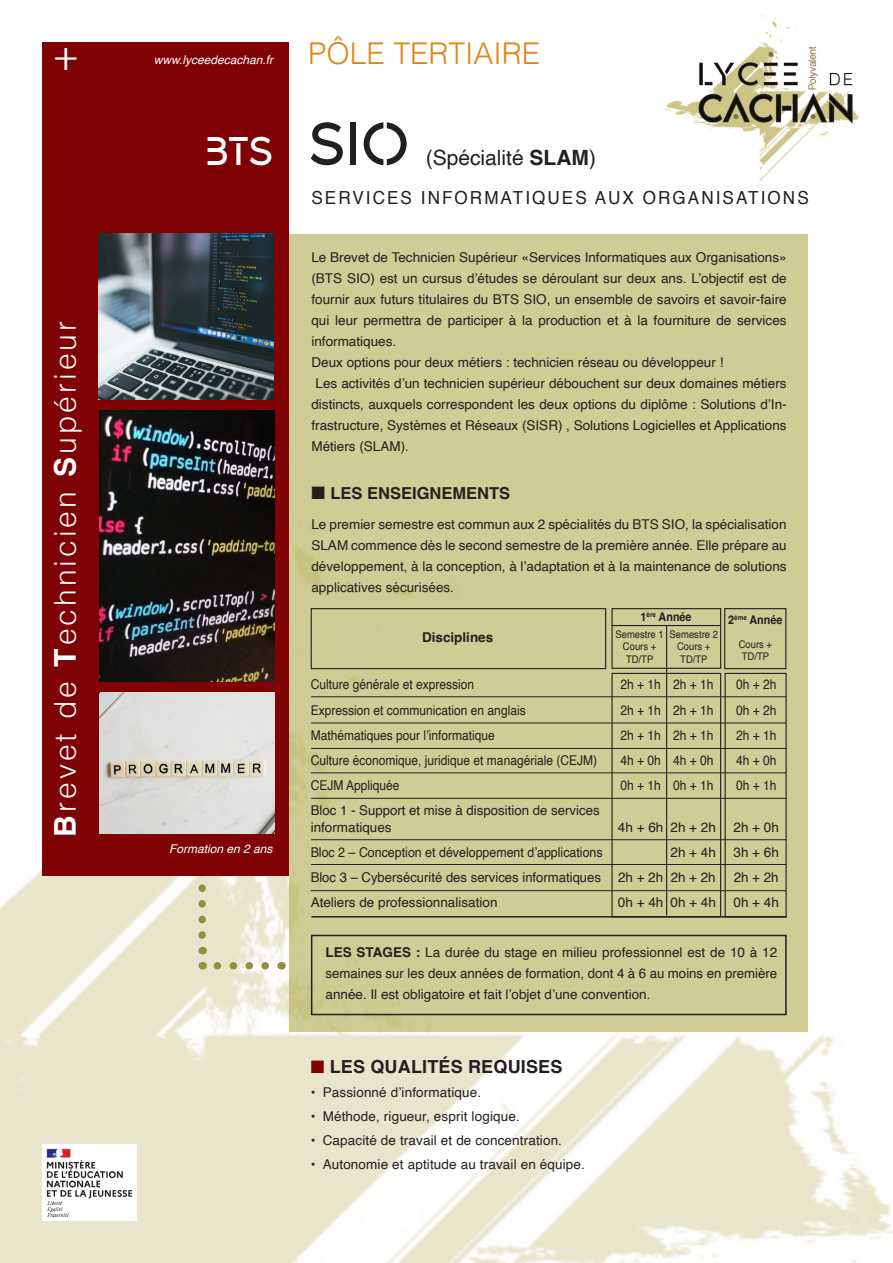
<style>
.page{position:relative;width:893px;height:1263px;background:#fff}
.page>*{position:absolute;margin:0;border:0;box-sizing:border-box;transform-origin:0 0}
.t1{font:67.5px "DESIGNER Regular";color:#231f20}
.t2{font:45px "DESIGNER Regular";color:#fff}
.t3{font:45px "Minion Pro";color:#fff}
.t4{font:300 30px "Helvetica";letter-spacing:.1em;color:#fff}
.t5{font:300 30px "Helvetica";color:#df8619}
.t6{font:21px "Helvetica";color:#231f20}
.t7{font:18px "Helvetica";letter-spacing:.12em;color:#231f20;scale:.95 1}
.t8{font:700 18px "Helvetica";letter-spacing:.01em;color:#231f20}
.t9{font:700 16.5px "Helvetica";color:#231f20}
.t10{font:13.5px/21px "Helvetica";color:#231f20;text-align:justify}
.t11{font:13.5px "Helvetica";color:#231f20;scale:.89 1}
.t12{font:13.5px "Helvetica";color:#231f20;scale:.92 1}
.t13{font:700 13.5px "Helvetica";color:#231f20}
.t14{font:italic 12px "Helvetica";color:#fff}
.t15{font:700 12px "Helvetica";color:#231f20;scale:.9 1}
.t16{font:10.5px/12.6px "Helvetica";color:#231f20;text-align:center;scale:.9 1}
.s1{font-weight:700}
.s2{color:#7f0304}
</style>
<div class="page">
<img style="left:0;top:497px;width:893px;height:766px">
<svg style="left:210px;top:962px;width:55px;height:7px"></svg>
<svg style="left:198px;top:876px;width:8px;height:59px"></svg>
<div style="left:43px;top:43px;width:246px;height:833px;background:#7f0304"></div>
<div style="left:289px;top:234px;width:519px;height:797px;background:#d0cc95"></div>
<img style="left:43px;top:1145px;width:93px;height:75px">
<img style="left:661px;top:15px;width:198px;height:167px">
<div style="left:311px;top:935px;width:476px;height:80px;border:2px solid #231f20"></div>
<div style="left:311px;top:608px;width:295px;height:61px;border:1px solid #231f20"></div>
<div style="left:611px;top:608px;width:110px;height:61px;border:1px solid #231f20"></div>
<svg style="left:724px;top:608px;width:63px;height:62px"></svg>
<div style="left:611px;top:673px;width:110px;height:244px;border:1px solid #231f20"></div>
<div style="left:725px;top:673px;width:62px;height:244px;border:1px solid #231f20"></div>
<hr style="left:311px;top:696px;width:475px;height:1px;background:#231f20">
<hr style="left:311px;top:723px;width:475px;height:1px;background:#231f20">
<hr style="left:311px;top:748px;width:475px;height:1px;background:#231f20">
<hr style="left:311px;top:772px;width:475px;height:1px;background:#231f20">
<hr style="left:311px;top:839px;width:475px;height:1px;background:#231f20">
<hr style="left:311px;top:864px;width:475px;height:1px;background:#231f20">
<hr style="left:311px;top:798px;width:475px;height:1px;background:#231f20">
<hr style="left:611px;top:625px;width:109px;height:1px;background:#231f20">
<hr style="left:666px;top:626px;width:1px;height:289px;background:#231f20">
<hr style="left:311px;top:890px;width:475px;height:1px;background:#231f20">
<hr style="left:311px;top:916px;width:476px;height:1px;background:#231f20">
<img style="left:99px;top:234px;width:174px;height:165px">
<img style="left:100px;top:410px;width:174px;height:271px">
<img style="left:100px;top:692px;width:174px;height:141px">
<p class="t3" style="left:53px;top:26px;width:28px">+</p>
<p class="t14" style="left:154px;top:50px;width:121px">www.lyceedecachan.fr</p>
<p class="t4" style="left:40px;top:837px;width:517px;rotate:-90deg"><span class="s1">B</span>revet de <span class="s1">T</span>echnicien <span class="s1">S</span>upérieur</p>
<p class="t2" style="left:205px;top:123px;width:69px">BTS</p>
<p class="t14" style="left:169px;top:839px;width:105px">Formation en 2 ans</p>
<p class="t5" style="left:308px;top:28px;width:233px">PÔLE TERTIAIRE</p>
<p class="t1" style="left:308px;top:102px;width:103px">SIO</p>
<p class="t6" style="left:426px;top:141px;width:172px">(Spécialité <span class="s1">SLAM</span>)</p>
<p class="t7" style="left:311px;top:183px;width:525px">SERVICES INFORMATIQUES AUX ORGANISATIONS</p>
<p class="t10" style="left:311px;top:247px;width:477px">Le Brevet de Technicien Supérieur «Services Informatiques aux Organisations» (BTS SIO) est un cursus d’études se déroulant sur deux ans. L’objectif est de fournir aux futurs titulaires du BTS SIO, un ensemble de savoirs et savoir-faire qui leur permettra de participer à la production et à la fourniture de services informatiques.</p>
<p class="t10" style="left:311px;top:352px;width:413px">Deux options pour deux métiers : technicien réseau ou développeur !</p>
<p class="t10" style="left:311px;top:373px;width:477px;text-indent:4px">Les activités d’un technicien supérieur débouchent sur deux domaines métiers distincts, auxquels correspondent les deux options du diplôme : Solutions d’In&shy;frastructure, Systèmes et Réseaux (SISR) , Solutions Logicielles et Applications Métiers (SLAM).</p>
<p class="t9" style="left:311px;top:483px;width:200px">■ LES ENSEIGNEMENTS</p>
<p class="t10" style="left:311px;top:514px;width:477px">Le premier semestre est commun aux 2 spécialités du BTS SIO, la spécialisation SLAM commence dès le second semestre de la première année. Elle prépare au développement, à la conception, à l’adaptation et à la maintenance de solutions applicatives sécurisées.</p>
<p class="t13" style="left:422px;top:629px;width:73px">Disciplines</p>
<p class="t15" style="left:641px;top:609px;width:58px">1<sup>ère</sup> Année</p>
<p class="t15" style="left:728px;top:613px;width:62px">2<sup>ème</sup> Année</p>
<p class="t16" style="left:615px;top:628px;width:55px">Semestre 1<br>Cours +<br>TD/TP</p>
<p class="t16" style="left:739px;top:638px;width:39px;text-align:left">Cours +<br>TD/TP</p>
<p class="t16" style="left:670px;top:628px;width:55px">Semestre 2<br>Cours +<br>TD/TP</p>
<p class="t11" style="left:311px;top:674px;width:185px">Culture générale et expression</p>
<p class="t11" style="left:620px;top:674px;width:106px">2h + 1h 2h + 1h</p>
<p class="t11" style="left:736px;top:674px;width:47px">0h + 2h</p>
<p class="t11" style="left:311px;top:699px;width:243px">Expression et communication en anglais</p>
<p class="t11" style="left:620px;top:699px;width:106px">2h + 1h 2h + 1h</p>
<p class="t11" style="left:736px;top:699px;width:47px">0h + 2h</p>
<p class="t11" style="left:311px;top:725px;width:209px">Mathématiques pour l’informatique</p>
<p class="t11" style="left:620px;top:725px;width:106px">2h + 1h 2h + 1h</p>
<p class="t11" style="left:736px;top:725px;width:47px">2h + 1h</p>
<p class="t11" style="left:311px;top:750px;width:323px">Culture économique, juridique et managériale (CEJM)</p>
<p class="t11" style="left:620px;top:750px;width:106px">4h + 0h 4h + 0h</p>
<p class="t11" style="left:736px;top:750px;width:47px">4h + 0h</p>
<p class="t11" style="left:311px;top:775px;width:101px">CEJM Appliquée</p>
<p class="t11" style="left:620px;top:775px;width:106px">0h + 1h 0h + 1h</p>
<p class="t11" style="left:736px;top:775px;width:47px">0h + 1h</p>
<p class="t10" style="left:311px;top:801px;width:290px">Bloc 1 - Support et mise à disposition de services</p>
<p class="t10" style="left:311px;top:817px;width:83px">informatiques</p>
<p class="t10" style="left:618px;top:817px;width:99px">4h + 6h 2h + 2h</p>
<p class="t10" style="left:733px;top:817px;width:47px">2h + 0h</p>
<p class="t12" style="left:311px;top:842px;width:319px">Bloc 2 – Conception et développement d’applications</p>
<p class="t10" style="left:670px;top:842px;width:47px">2h + 4h</p>
<p class="t10" style="left:733px;top:842px;width:47px">3h + 6h</p>
<p class="t10" style="left:311px;top:867px;width:292px">Bloc 3 – Cybersécurité des services informatiques</p>
<p class="t10" style="left:618px;top:867px;width:99px">2h + 2h 2h + 2h</p>
<p class="t10" style="left:734px;top:867px;width:46px">2h + 2h</p>
<p class="t10" style="left:311px;top:892px;width:188px">Ateliers de professionnalisation</p>
<p class="t10" style="left:618px;top:892px;width:99px">0h + 4h 0h + 4h</p>
<p class="t10" style="left:733px;top:892px;width:47px">0h + 4h</p>
<p class="t10" style="left:325px;top:942px;width:453px"><span class="s1">LES STAGES :</span> La durée du stage en milieu professionnel est de 10 à 12 semaines sur les deux années de formation, dont 4 à 6 au moins en première année. Il est obligatoire et fait l’objet d’une convention.</p>
<p class="t8" style="left:311px;top:1056px;width:253px"><span class="s2">■</span> LES QUALITÉS REQUISES</p>
<p class="t10" style="left:311px;top:1082px;width:172px">• Passionné d’informatique.</p>
<p class="t10" style="left:311px;top:1106px;width:211px">• Méthode, rigueur, esprit logique.</p>
<p class="t10" style="left:311px;top:1130px;width:253px">• Capacité de travail et de concentration.</p>
<p class="t10" style="left:311px;top:1154px;width:276px">• Autonomie et aptitude au travail en équipe.</p>
</div>
